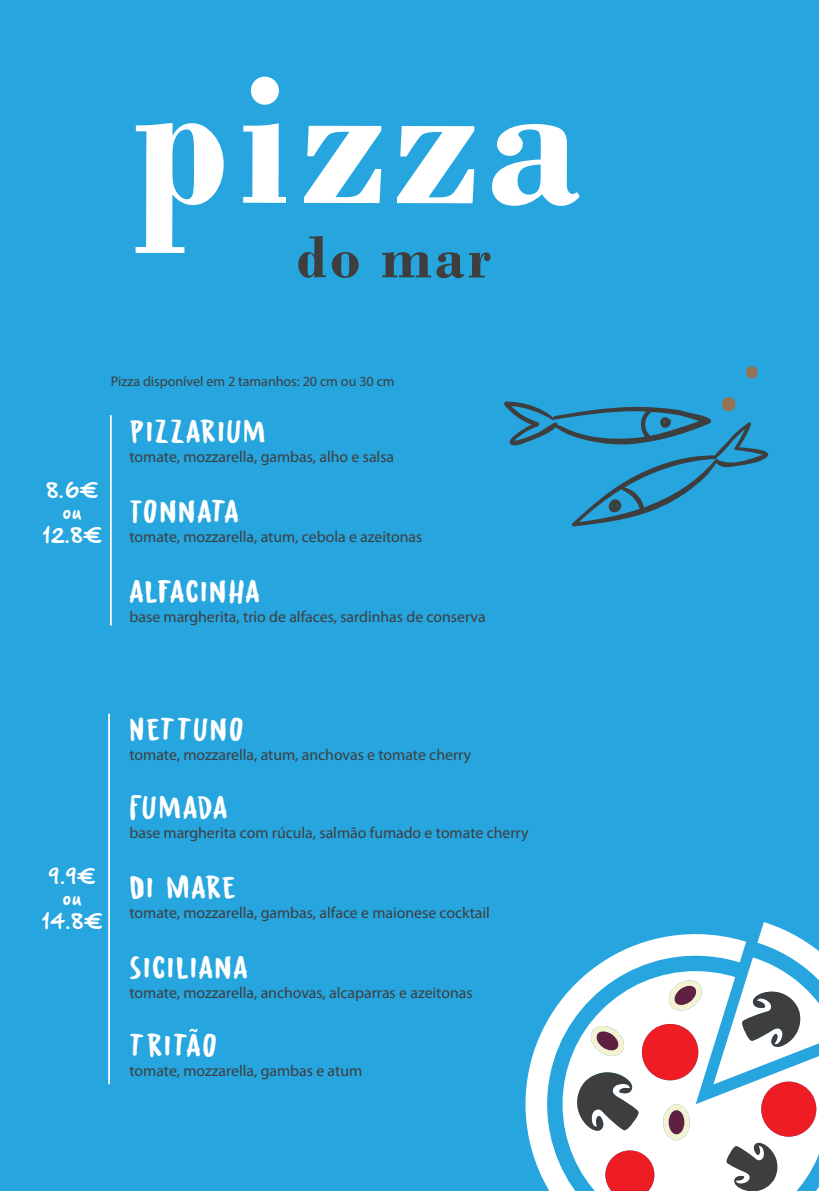
<style>
.page{position:relative;width:819px;height:1191px;background:#26a5de}
.page>*{position:absolute;margin:0;border:0;box-sizing:border-box;transform-origin:0 0}
.t1{font:700 196.17px "Bodoni";letter-spacing:.045em;color:#fff}
.t2{font:700 61.95px "Bodoni";color:#3e3e3f}
.t3{font:33.25px "Awesome Sauce DEMO";color:#fff}
.t4{font:17.5px/21px "Hand Of Sean Demo";letter-spacing:.035em;color:#fff;text-align:center}
.t5{font:15.75px "Myriad Pro";color:#3e3e3f}
.t6{font:italic 14px "Myriad Pro";color:#3e3e3f}
</style>
<div class="page">
<hr style="left:818px;top:0;width:1px;height:1191px;background:#3e3e3f">
<svg style="left:525px;top:934px;width:188px;height:257px"></svg>
<svg style="left:562px;top:971px;width:257px;height:220px;background:#ddf0f9"></svg>
<svg style="left:725px;top:1141px;width:54px;height:50px;background:#919191"></svg>
<svg style="left:713px;top:922px;width:106px;height:162px"></svg>
<svg style="left:575px;top:1071px;width:64px;height:60px;background:#888a8b"></svg>
<div style="left:642px;top:1024px;width:56px;height:56px;background:#ee1d23;border-radius:50%"></div>
<div style="left:761px;top:1081px;width:55px;height:55px;background:#ee1d23;border-radius:50%"></div>
<svg style="left:605px;top:1150px;width:49px;height:41px;background:#ee4348"></svg>
<svg style="left:663px;top:1104px;width:26px;height:36px"></svg>
<svg style="left:666px;top:978px;width:38px;height:34px"></svg>
<svg style="left:588px;top:1024px;width:38px;height:33px"></svg>
<svg style="left:746px;top:366px;width:12px;height:12px"></svg>
<svg style="left:504px;top:397px;width:265px;height:129px"></svg>
<hr style="left:110px;top:416px;width:2px;height:209px;background:#fff">
<hr style="left:108px;top:714px;width:2px;height:369px;background:#fff">
<h1 class="t1" style="left:133px;top:23px;width:452px">pizza</h1>
<h2 class="t2" style="left:297px;top:220px;width:196px">do mar</h2>
<p class="t6" style="left:111px;top:373px;width:285px">Pizza disponível em 2 tamanhos: 20 cm ou 30 cm</p>
<p class="t4" style="left:46px;top:481px;width:54px">8.6€ ou</p>
<p class="t4" style="left:42px;top:526px;width:61px">12.8€</p>
<p class="t5" style="left:129px;top:447px;width:266px">tomate, mozzarella, gambas, alho e salsa</p>
<h3 class="t3" style="left:143px;top:493px;width:84px">□■■ ▼</h3>
<p class="t5" style="left:129px;top:527px;width:294px">tomate, mozzarella, atum, cebola e azeitonas</p>
<p class="t5" style="left:129px;top:607px;width:358px">base margherita, trio de alfaces, sardinhas de conserva</p>
<p class="t4" style="left:49px;top:867px;width:49px">9.9€ ou</p>
<p class="t4" style="left:42px;top:912px;width:63px">14.8€</p>
<h3 class="t3" style="left:160px;top:711px;width:85px">▼▼◆■□</h3>
<p class="t5" style="left:129px;top:745px;width:343px">tomate, mozzarella, atum, anchovas e tomate cherry</p>
<p class="t5" style="left:129px;top:823px;width:400px">base margherita com rúcula, salmão fumado e tomate cherry</p>
<p class="t5" style="left:129px;top:903px;width:362px">tomate, mozzarella, gambas, alface e maionese cocktail</p>
<p class="t5" style="left:129px;top:982px;width:344px">tomate, mozzarella, anchovas, alcaparras e azeitonas</p>
<h3 class="t3" style="left:129px;top:1026px;width:89px">▼ ▼□</h3>
<p class="t5" style="left:129px;top:1060px;width:234px">tomate, mozzarella, gambas e atum</p>
</div>
